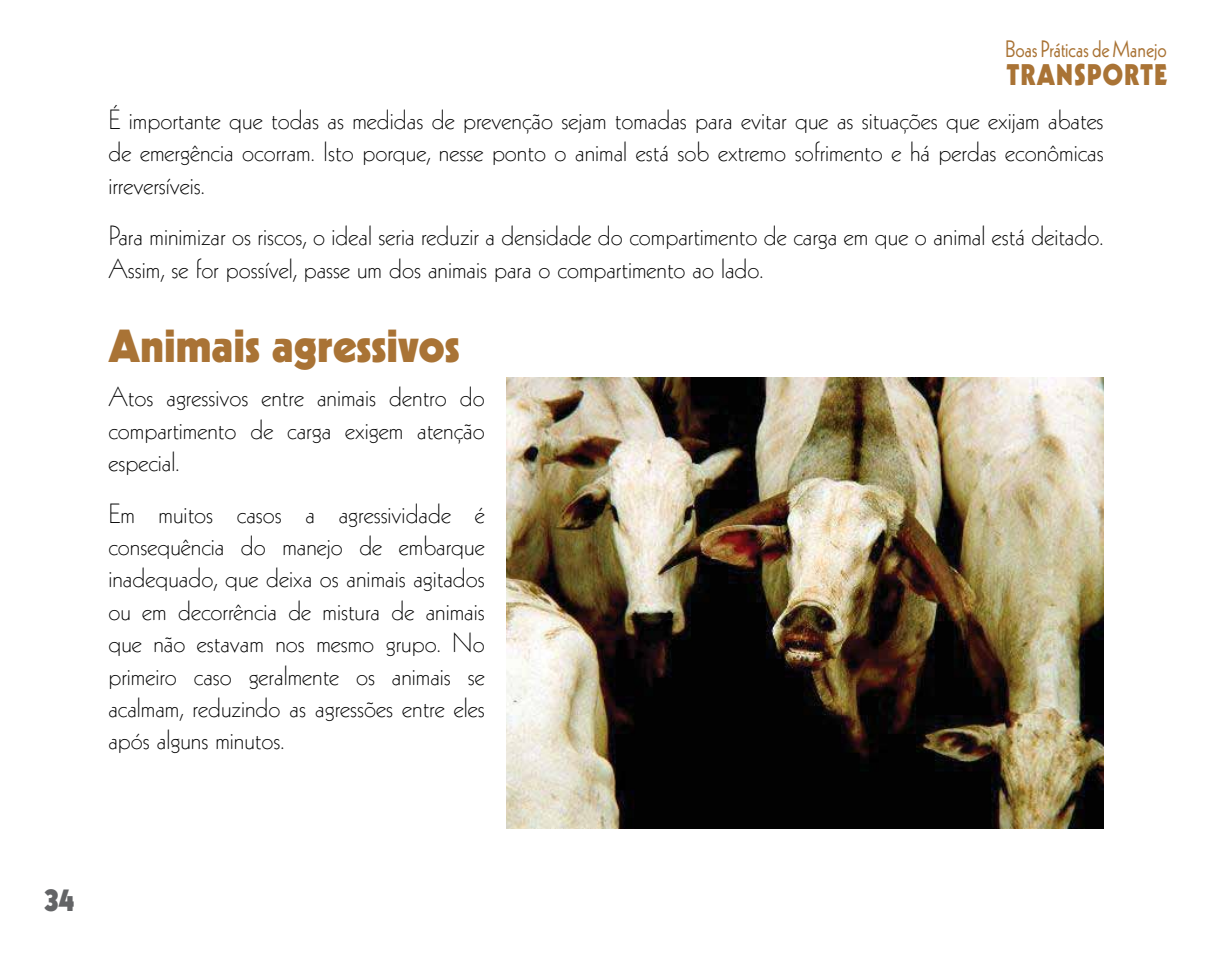
<style>
.page{position:relative;width:1212px;height:957px;background:#fff}
.page>*{position:absolute;margin:0;border:0;box-sizing:border-box;transform-origin:0 0}
.t1{font:900 45px "Kabel";color:#a97335}
.t2{font:900 31.5px "Kabel";color:#636466}
.t3{font:900 29.03px "Kabel";letter-spacing:.045em;color:#a97335;scale:.9 1}
.t4{font:300 27px/32.4px "Kabel";color:#000;text-align:justify}
.t5{font:23.18px "Kabel";color:#a97335;scale:.88 1}
</style>
<div class="page">
<img style="left:506px;top:377px;width:597px;height:452px">
<p class="t5" style="left:1005px;top:35px;width:185px">Boas Práticas de Manejo</p>
<p class="t3" style="left:1007px;top:56px;width:179px">TRANSPORTE</p>
<p class="t4" style="left:108px;top:104px;width:997px">É importante que todas as medidas de prevenção sejam tomadas para evitar que as situações que exijam abates de emergência ocorram. Isto porque, nesse ponto o animal está sob extremo sofrimento e há perdas econômicas irreversíveis.</p>
<p class="t4" style="left:108px;top:220px;width:996px">Para minimizar os riscos, o ideal seria reduzir a densidade do compartimento de carga em que o animal está deitado.<br>Assim, se for possível, passe um dos animais para o compartimento ao lado.</p>
<h1 class="t1" style="left:108px;top:318px;width:353px">Animais agressivos</h1>
<p class="t4" style="left:108px;top:381px;width:378px">Atos agressivos entre animais dentro do compartimento de carga exigem atenção especial.</p>
<p class="t4" style="left:108px;top:498px;width:378px">Em muitos casos a agressividade é consequência do manejo de embarque inadequado, que deixa os animais agitados ou em decorrência de mistura de animais que não estavam nos mesmo grupo. No primeiro caso geralmente os animais se acalmam, reduzindo as agressões entre eles após alguns minutos.</p>
<p class="t2" style="left:45px;top:880px;width:31px">34</p>
</div>
